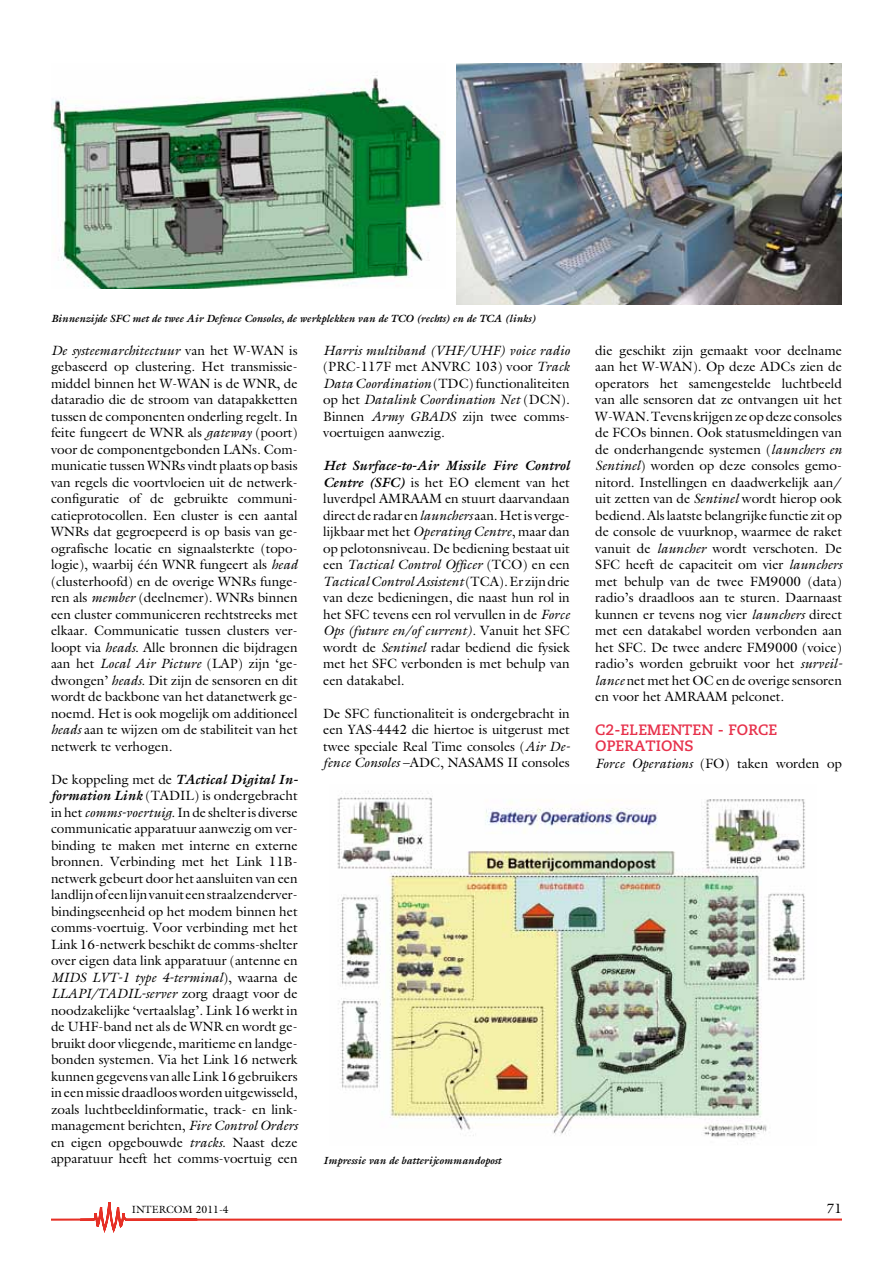
<style>
.page{position:relative;width:893px;height:1263px;background:#fff}
.page>*{position:absolute;margin:0;border:0;box-sizing:border-box;transform-origin:0 0}
.t1{font:700 15px/16.5px "Caecilia";color:#e7314b}
.t2{font:13.5px/16.5px "Galliard Std";color:#000;text-align:justify}
.t3{font:italic 700 10.5px "Galliard Std";color:#000}
.t4{font:10.5px "Galliard Std";color:#000}
.s1{font-style:italic}
.s2{font-weight:700;font-style:italic}
</style>
<div class="page">
<svg style="left:51px;top:1202px;width:791px;height:31px"></svg>
<img style="left:51px;top:75px;width:395px;height:214px">
<img style="left:457px;top:64px;width:385px;height:240px">
<img style="left:337px;top:791px;width:468px;height:348px">
<p class="t3" style="left:51px;top:312px;width:486px">Binnenzijde SFC met de twee Air Defence Consoles, de werkplekken van de TCO (rechts) en de TCA (links)</p>
<p class="t2" style="left:51px;top:342px;width:248px"><span class="s1">De systeemarchitectuur</span> van het W-WAN is gebaseerd op clustering. Het transmissie&shy;middel binnen het W-WAN is de WNR, de dataradio die de stroom van datapakketten tussen de componenten onderling regelt. In feite fungeert de WNR als <span class="s1">gateway</span> (poort) voor de componentgebonden LANs. Com&shy;municatie tussen WNRs vindt plaats op basis van regels die voortvloeien uit de netwerk&shy;configuratie of de gebruikte communi&shy;catieprotocollen. Een cluster is een aantal WNRs dat gegroepeerd is op basis van ge&shy;ografische locatie en signaalsterkte (topo&shy;logie), waarbij één WNR fungeert als <span class="s1">head </span>(clusterhoofd) en de overige WNRs funge&shy;ren als <span class="s1">member</span> (deelnemer). WNRs binnen een cluster communiceren rechtstreeks met elkaar. Communicatie tussen clusters ver&shy;loopt via <span class="s1">heads</span>. Alle bronnen die bijdragen aan het <span class="s1">Local Air Picture</span> (LAP) zijn ‘ge&shy;dwongen’ <span class="s1">heads</span>. Dit zijn de sensoren en dit wordt de backbone van het datanetwerk ge&shy;noemd. Het is ook mogelijk om additioneel <span class="s1">heads</span> aan te wijzen om de stabiliteit van het netwerk te verhogen.</p>
<p class="t2" style="left:51px;top:771px;width:249px">De koppeling met de <span class="s2">TActical Digital In&shy;formation Link</span> (TADIL) is ondergebracht in het <span class="s1">comms-voertuig</span>. In de shelter is diverse communicatie apparatuur aanwezig om ver&shy;binding te maken met interne en externe bronnen. Verbinding met het Link 11B&shy;netwerk gebeurt door het aansluiten van een landlijn of een lijn vanuit een straalzenderver&shy;bindingseenheid op het modem binnen het comms-voertuig. Voor verbinding met het Link 16-netwerk beschikt de comms-shelter over eigen data link apparatuur (antenne en <span class="s1">MIDS LVT-1 type 4-terminal</span>), waarna de <span class="s1">LLAPI/TADIL-server</span> zorg draagt voor de noodzakelijke ‘vertaalslag’. Link 16 werkt in de UHF-band net als de WNR en wordt ge&shy;bruikt door vliegende, maritieme en landge&shy;bonden systemen. Via het Link 16 netwerk kunnen gegevens van alle Link 16 gebruikers in een missie draadloos worden uitgewisseld, zoals luchtbeeldinformatie, track- en link&shy;management berichten, <span class="s1">Fire Control Orders </span>en eigen opgebouwde <span class="s1">tracks</span>. Naast deze apparatuur heeft het comms-voertuig een</p>
<p class="t2" style="left:323px;top:342px;width:248px"><span class="s1">Harris multiband (VHF/UHF) voice radio </span>(PRC-117F met ANVRC 103) voor <span class="s1">Track Data Coordination</span> (TDC) functionaliteiten op het <span class="s1">Datalink Coordination Net</span> (DCN).<br>Binnen <span class="s1">Army GBADS</span> zijn twee comms&shy;voertuigen aanwezig.</p>
<p class="t2" style="left:323px;top:457px;width:248px"><span class="s2">Het Surface-to-Air Missile Fire Control Centre (SFC)</span> is het EO element van het luverdpel AMRAAM en stuurt daarvandaan direct de radar en <span class="s1">launchers</span> aan. Het is verge&shy;lijkbaar met het <span class="s1">Operating Centre</span>, maar dan op pelotonsniveau. De bediening bestaat uit een <span class="s1">Tactical Control Officer</span> (TCO) en een <span class="s1">Tactical Control Assistent</span> (TCA). Er zijn drie van deze bedieningen, die naast hun rol in het SFC tevens een rol vervullen in de <span class="s1">Force Ops (future en/of current)</span>. Vanuit het SFC wordt de <span class="s1">Sentinel</span> radar bediend die fysiek met het SFC verbonden is met behulp van een datakabel.</p>
<p class="t2" style="left:323px;top:705px;width:249px">De SFC functionaliteit is ondergebracht in een YAS-4442 die hiertoe is uitgerust met twee speciale Real Time consoles (<span class="s1">Air De&shy;fence Consoles</span> –ADC, NASAMS II consoles</p>
<p class="t3" style="left:323px;top:1153px;width:179px">Impressie van de batterijcommandopost</p>
<p class="t2" style="left:595px;top:342px;width:249px">die geschikt zijn gemaakt voor deelname aan het W-WAN). Op deze ADCs zien de operators het samengestelde luchtbeeld van alle sensoren dat ze ontvangen uit het W-WAN. Tevens krijgen ze op deze consoles de FCOs binnen. Ook statusmeldingen van de onderhangende systemen (<span class="s1">launchers en Sentinel</span>) worden op deze consoles gemo&shy;nitord. Instellingen en daadwerkelijk aan/ uit zetten van de <span class="s1">Sentinel</span> wordt hierop ook bediend. Als laatste belangrijke functie zit op de console de vuurknop, waarmee de raket vanuit de <span class="s1">launcher</span> wordt verschoten. De SFC heeft de capaciteit om vier <span class="s1">launchers </span>met behulp van de twee FM9000 (data) radio’s draadloos aan te sturen. Daarnaast kunnen er tevens nog vier <span class="s1">launchers</span> direct met een datakabel worden verbonden aan het SFC. De twee andere FM9000 (voice) radio’s worden gebruikt voor het <span class="s1">surveil&shy;lance</span> net met het OC en de overige sensoren en voor het AMRAAM pelconet.</p>
<p class="t1" style="left:595px;top:721px;width:183px">C2-ELEMENTEN - FORCE<br>OPERATIONS</p>
<p class="t2" style="left:595px;top:754px;width:248px"><span class="s1">Force Operations</span> (FO) taken worden op</p>
<p class="t4" style="left:132px;top:1203px;width:99px">INTERCOM 2011-4</p>
<p class="t2" style="left:827px;top:1200px;width:17px">71</p>
</div>
